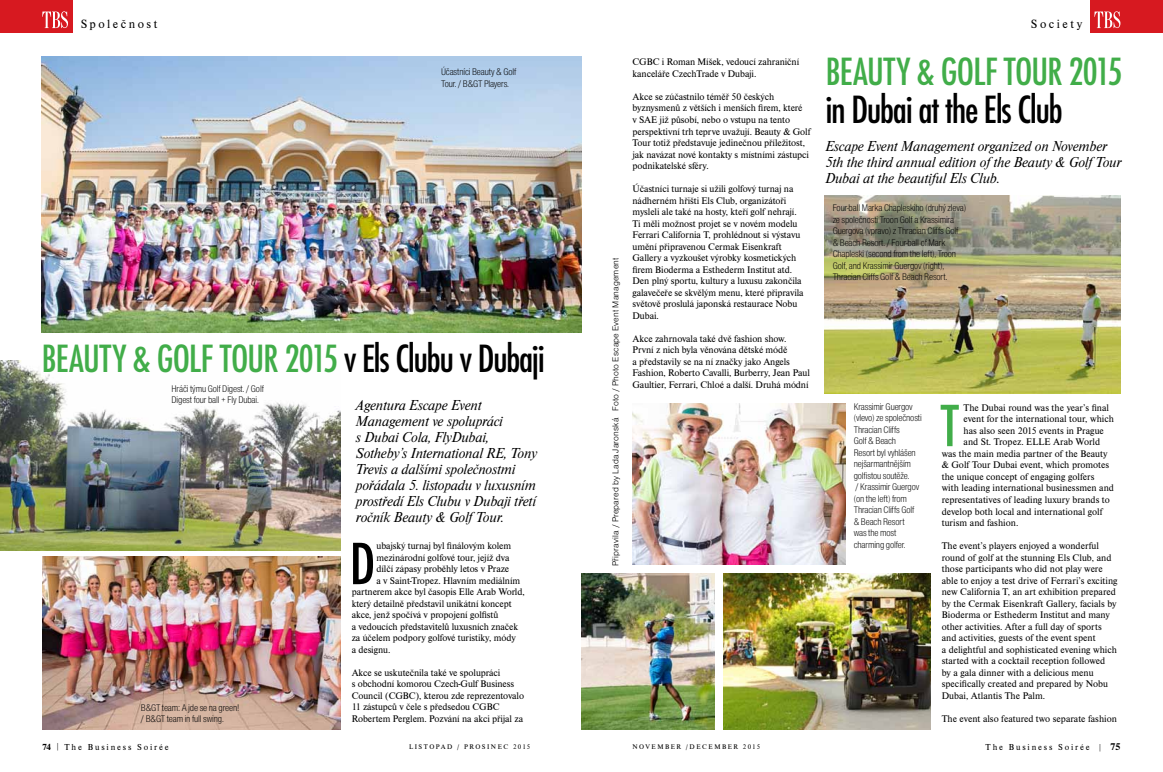
<style>
.page{position:relative;width:1163px;height:772px;background:#fff}
.page>*{position:absolute;margin:0;border:0;box-sizing:border-box;transform-origin:0 0}
.t1{font:500 condensed 62px "Futura TOT";color:#000}
.t2{font:500 condensed 62px "Futura TOT";color:#41ad49}
.t3{font:500 condensed 41px "Futura TOT";letter-spacing:-.02em;color:#41ad49}
.t4{font:500 condensed 41px "Futura TOT";letter-spacing:-.035em;color:#000}
.t5{font:italic 15px/16px "Nimbus Roman DOT";letter-spacing:-.015em;color:#000}
.t6{font:12.5px "Nimbus Roman DOT";letter-spacing:.195em;color:#000}
.t7{font:10px/11.5px "Nimbus Roman DOT";letter-spacing:-.01em;color:#000}
.t8{font:10px/11.5px "Nimbus Sans DOT Ligh Cond";letter-spacing:-.015em;color:#000}
.t9{font:9px "Nimbus Sans DOT Ligh";letter-spacing:.01em;color:#000}
.t10{font:9px "Nimbus Roman DOT";letter-spacing:.2em;color:#000}
.t11{font:7px "Nimbus Roman DOT";letter-spacing:.215em;color:#000}
.s1{color:#000}
.s2{font-family:"Nimbus Roman No 9 LOT";font-weight:500}
.s3{font-family:"Nimbus Roman No 9 LOT";font-weight:500;font-size:10px}
</style>
<div class="page">
<div style="left:0;top:0;width:72px;height:33px;background:#d71920"></div>
<svg style="left:42px;top:11px;width:26px;height:17px"></svg>
<img style="left:0;top:360px;width:341px;height:190px">
<div style="left:1090px;top:0;width:72px;height:33px;background:#d71920"></div>
<svg style="left:1094px;top:11px;width:26px;height:17px"></svg>
<img style="left:43px;top:556px;width:298px;height:173px">
<img style="left:632px;top:403px;width:213px;height:161px">
<img style="left:723px;top:573px;width:207px;height:156px">
<img style="left:581px;top:573px;width:133px;height:156px">
<img style="left:824px;top:196px;width:296px;height:197px">
<img style="left:41px;top:57px;width:540px;height:275px">
<p class="t6" style="left:81px;top:17px;width:78px">Společnost</p>
<p class="t6" style="left:1030px;top:17px;width:53px">Society</p>
<p class="t8" style="left:441px;top:66px;width:77px">Účastníci Beauty &amp; Golf<br>Tour. / B&amp;GT Players.</p>
<h2 class="t3" style="left:42px;top:335px;width:504px">Beauty &amp; Golf Tour 2015 <span class="s1">v Els Clubu v Dubaji</span></h2>
<p class="t8" style="left:171px;top:383px;width:94px">Hráči týmu Golf Digest. / Golf<br>Digest four ball + Fly Dubai.</p>
<h3 class="t5" style="left:356px;top:397px;width:183px">Agentura Escape Event<br>Management ve spolupráci<br>s Dubai Cola, FlyDubai,<br>Sotheby’s International RE, Tony<br>Trevis a dalšími společnostmi pořádala 5. listopadu v luxusním prostředí Els Clubu v Dubaji třetí ročník Beauty &amp; Golf Tour.</h3>
<p class="t8" style="left:141px;top:701px;width:100px">B&amp;GT team: A jde se na green! / B&amp;GT team in full swing.</p>
<p class="t7" style="left:376px;top:540px;width:136px">ubajský turnaj byl finálovým kolem</p>
<p class="t7" style="left:376px;top:551px;width:134px">mezinárodní golfové tour, jejíž dva</p>
<p class="t7" style="left:376px;top:563px;width:134px">dílčí zápasy proběhly letos v Praze</p>
<p class="t7" style="left:376px;top:574px;width:145px">a v Saint-Tropez. Hlavním mediálním</p>
<p class="t7" style="left:351px;top:586px;width:174px">partnerem akce byl časopis Elle Arab World,</p>
<p class="t7" style="left:351px;top:597px;width:161px">který detailně představil unikátní koncept</p>
<p class="t7" style="left:351px;top:609px;width:148px">akce, jenž spočívá v propojení golfistů</p>
<p class="t7" style="left:351px;top:620px;width:168px">a vedoucích představitelů luxusních značek</p>
<p class="t7" style="left:351px;top:632px;width:165px">za účelem podpory golfové turistiky, módy</p>
<p class="t7" style="left:351px;top:643px;width:40px">a designu.</p>
<p class="t7" style="left:351px;top:666px;width:174px">Akce se uskutečnila také ve spolupráci<br>s obchodní komorou Czech-Gulf Business Council (CGBC), kterou zde reprezentovalo 11 zástupců v čele s předsedou CGBC Robertem Perglem. Pozvání na akci přijal za</p>
<h1 class="t1" style="left:350px;top:528px;width:27px">D</h1>
<p class="t9" style="left:610px;top:565px;width:310px;rotate:-90deg">Připravila / Prepared by Lada Jaronská Foto / Photo Escape Event Management</p>
<p class="t7" style="left:632px;top:57px;width:168px">CGBC i Roman Míšek, vedoucí zahraniční kanceláře CzechTrade v Dubaji.</p>
<p class="t7" style="left:632px;top:91px;width:179px">Akce se zúčastnilo téměř 50 českých byznysmenů z větších i menších firem, které<br>v SAE již působí, nebo o vstupu na tento perspektivní trh teprve uvažují. Beauty &amp; Golf Tour totiž představuje jedinečnou příležitost, jak navázat nové kontakty s místními zástupci podnikatelské sféry.</p>
<p class="t7" style="left:632px;top:183px;width:173px">Účastníci turnaje si užili golfový turnaj na nádherném hřišti Els Club, organizátoři mysleli ale také na hosty, kteří golf nehrají.<br>Ti měli možnost projet se v novém modelu Ferrari California T, prohlédnout si výstavu umění připravenou Cermak Eisenkraft Gallery a vyzkoušet výrobky kosmetických firem Bioderma a Esthederm Institut atd.<br>Den plný sportu, kultury a luxusu zakončila galavečeře se skvělým menu, které připravila světově proslulá japonská restaurace Nobu Dubai.</p>
<p class="t7" style="left:632px;top:333px;width:179px">Akce zahrnovala také dvě fashion show.<br>První z nich byla věnována dětské módě<br>a představily se na ní značky jako Angels Fashion, Roberto Cavalli, Burberry, Jean Paul Gaultier, Ferrari, Chloé a další. Druhá módní</p>
<h2 class="t3" style="left:825px;top:49px;width:298px">Beauty &amp; Golf Tour 2015</h2>
<h2 class="t4" style="left:825px;top:87px;width:239px">in Dubai at the Els Club</h2>
<h3 class="t5" style="left:825px;top:138px;width:297px">Escape Event Management organized on November<br>5th the third annual edition of the Beauty &amp; Golf Tour<br>Dubai at the beautiful Els Club.</h3>
<p class="t8" style="left:832px;top:202px;width:135px">Four-ball Marka Chapleskiho (druhý zleva) ze společnosti Troon Golf a Krassimira Guergova (vpravo) z Thracian Cliffs Golf &amp; Beach Resort. / Four-ball of Mark Chapleski (second from the left), Troon Golf, and Krassimir Guergov (right), Thracian Cliffs Golf &amp; Beach Resort.</p>
<p class="t8" style="left:853px;top:400px;width:70px">Krassimir Guergov (vlevo) ze společnosti<br>Thracian Cliffs<br>Golf &amp; Beach<br>Resort byl vyhlášen nejšarmantnějším golfistou soutěže.<br>/ Krassimir Guergov (on the left) from<br>Thracian Cliffs Golf &amp; Beach Resort<br>was the most charming golfer.</p>
<p class="t7" style="left:963px;top:402px;width:147px">The Dubai round was the year’s final</p>
<p class="t7" style="left:963px;top:413px;width:152px">event for the international tour, which</p>
<p class="t7" style="left:963px;top:425px;width:142px">has also seen 2015 events in Prague</p>
<p class="t7" style="left:963px;top:436px;width:138px">and St. Tropez. ELLE Arab World</p>
<p class="t7" style="left:941px;top:448px;width:167px">was the main media partner of the Beauty</p>
<p class="t7" style="left:941px;top:459px;width:169px">&amp; Golf Tour Dubai event, which promotes</p>
<p class="t7" style="left:941px;top:471px;width:154px">the unique concept of engaging golfers</p>
<p class="t7" style="left:941px;top:482px;width:174px">with leading international businessmen and</p>
<p class="t7" style="left:941px;top:494px;width:170px">representatives of leading luxury brands to</p>
<p class="t7" style="left:941px;top:505px;width:162px">develop both local and international golf</p>
<p class="t7" style="left:941px;top:517px;width:78px">turism and fashion.</p>
<p class="t7" style="left:941px;top:540px;width:177px">The event’s players enjoyed a wonderful round of golf at the stunning Els Club, and those participants who did not play were able to enjoy a test drive of Ferrari’s exciting new California T, an art exhibition prepared by the Cermak Eisenkraft Gallery, facials by Bioderma or Esthederm Institut and many other activities. After a full day of sports and activities, guests of the event spent<br>a delightful and sophisticated evening which started with a cocktail reception followed<br>by a gala dinner with a delicious menu specifically created and prepared by Nobu Dubai, Atlantis The Palm.</p>
<p class="t7" style="left:941px;top:712px;width:177px">The event also featured two separate fashion</p>
<h1 class="t2" style="left:940px;top:391px;width:19px">T</h1>
<p class="t10" style="left:43px;top:741px;width:128px"><span class="s2">74</span> | The Business Soirée</p>
<p class="t11" style="left:409px;top:742px;width:62px">LISTOPAD / prosine</p>
<p class="t11" style="left:503px;top:742px;width:28px">c 2015</p>
<p class="t11" style="left:632px;top:742px;width:83px">NOVEMBER /de cember</p>
<p class="t11" style="left:742px;top:742px;width:19px">2015</p>
<p class="t10" style="left:985px;top:742px;width:136px">The Business Soirée | <span class="s3">75</span></p>
</div>
